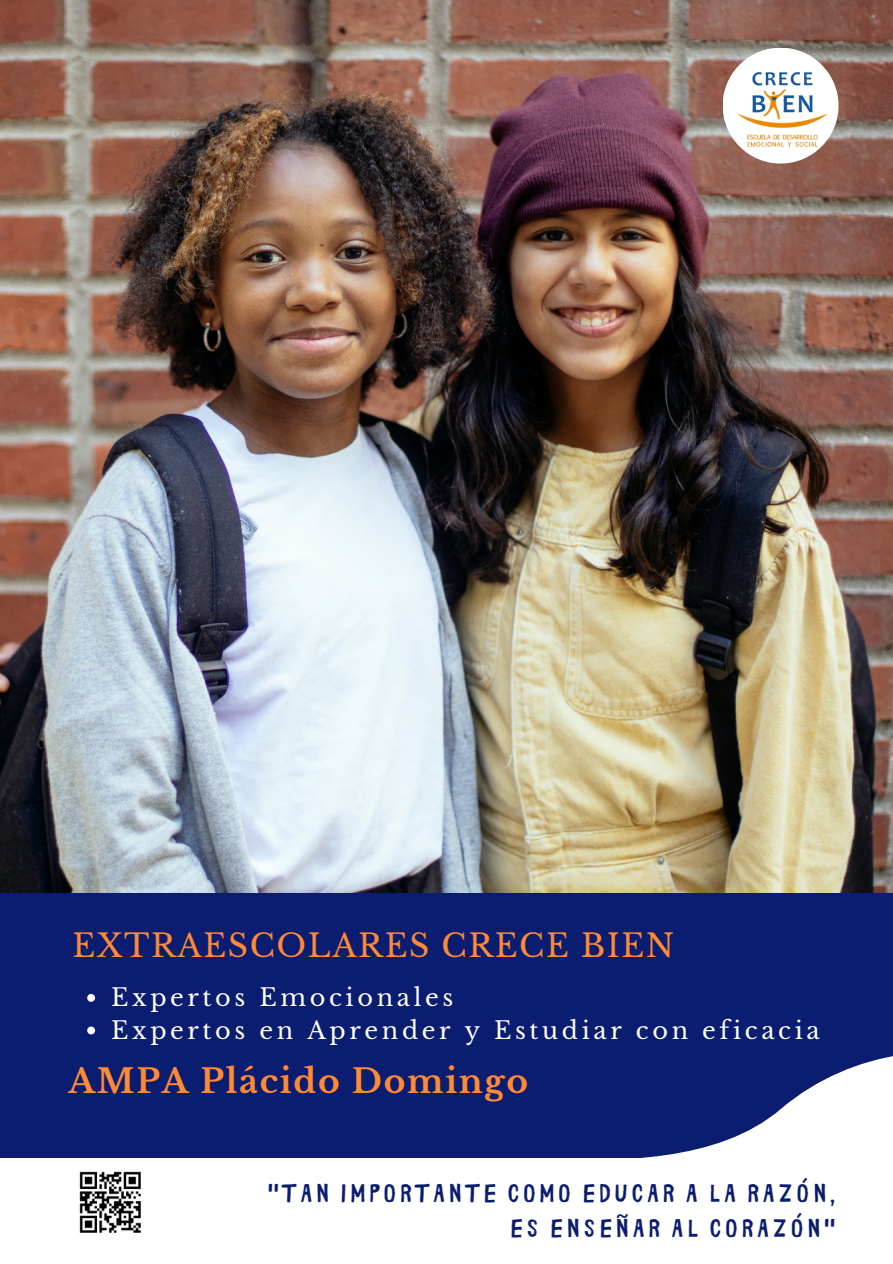
<style>
.page{position:relative;width:893px;height:1264px;background:#fff}
.page>*{position:absolute;margin:0;border:0;box-sizing:border-box;transform-origin:0 0}
.t1{font:700 33px "Libre Baskerville";letter-spacing:.05em;color:#ff8a36}
.t2{font:31.5px "Libre Baskerville";letter-spacing:.05em;color:#ff8a36}
.t3{font:25.5px/34.8px "Bike Park";letter-spacing:.15em;color:#0b1d70;text-align:right}
.t4{font:24px "Libre Baskerville";letter-spacing:.15em;color:#fff}
</style>
<div class="page">
<div style="left:0;top:892px;width:892px;height:270px;background:#0b1d70"></div>
<div style="left:0;top:1157px;width:892px;height:105px;background:#fff"></div>
<svg style="left:327px;top:892px;width:565px;height:266px"></svg>
<img style="left:0;top:0;width:892px;height:892px">
<svg style="left:722px;top:48px;width:116px;height:115px"></svg>
<img style="left:731px;top:66px;width:102px;height:86px">
<img style="left:79px;top:1171px;width:62px;height:62px">
<svg style="left:87px;top:993px;width:8px;height:8px"></svg>
<svg style="left:87px;top:1026px;width:8px;height:8px"></svg>
<p class="t2" style="left:72px;top:926px;width:603px">EXTRAESCOLARES CRECE BIEN</p>
<p class="t4" style="left:111px;top:983px;width:344px">Expertos Emocionales</p>
<p class="t4" style="left:111px;top:1015px;width:710px">Expertos en Aprender y Estudiar con eficacia</p>
<p class="t1" style="left:69px;top:1060px;width:461px">AMPA Plácido Domingo</p>
<p class="t3" style="left:268px;top:1173px;width:568px">"TAN IMPORTANTE COMO EDUCAR A LA RAZÓN,<br>ES ENSEÑAR AL CORAZÓN"</p>
</div>
